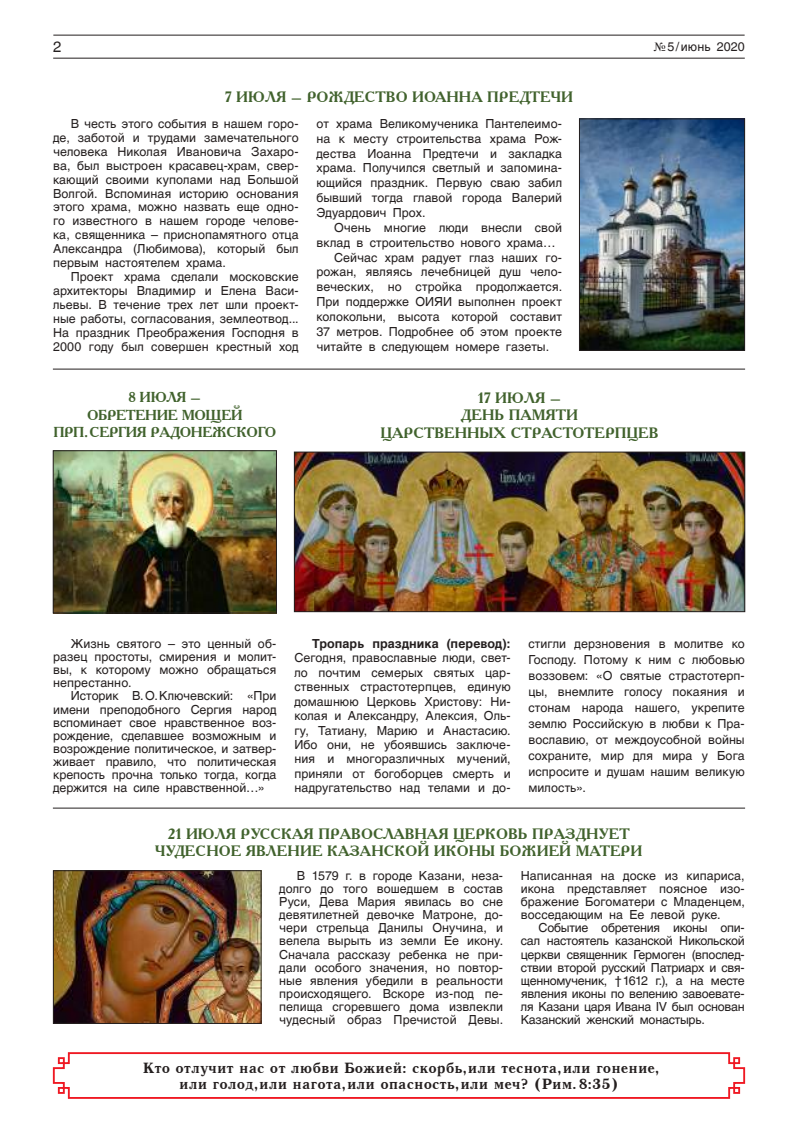
<style>
.page{position:relative;width:798px;height:1134px;background:#fff}
.page>*{position:absolute;margin:0;border:0;box-sizing:border-box;transform-origin:0 0}
.t1{font:700 15px/17.5px "Academy ACTT";color:#41622d;text-align:center}
.t2{font:700 15px/16.2px "Antiqua";color:#241f1f;text-align:center}
.t3{font:15px "AG Helvetica Cyr Roman";color:#241f1f}
.t4{font:700 14.38px/17.5px "Academy ACTT";letter-spacing:-.025em;color:#41622d;text-align:center}
.t5{font:12.5px/13.1px "AG Helvetica Cyr Roman";letter-spacing:.005em;color:#241f1f;text-align:justify}
.t6{font:700 12.5px "AG Helvetica Cyr";letter-spacing:.01em;color:#241f1f}
.s1{font-family:"Times New Roman"}
</style>
<div class="page">
<hr style="left:53px;top:58px;width:691px;height:1px;background:#241f1f">
<hr style="left:53px;top:35px;width:691px;height:1px;background:#241f1f">
<svg style="left:52px;top:1052px;width:693px;height:47px"></svg>
<img style="left:581px;top:121px;width:161px;height:228px">
<div style="left:579px;top:119px;width:165px;height:232px;border:1px solid #241f1f"></div>
<img style="left:55px;top:453px;width:219px;height:158px">
<div style="left:53px;top:451px;width:223px;height:162px;border:1px solid #241f1f"></div>
<img style="left:296px;top:454px;width:446px;height:156px">
<div style="left:294px;top:452px;width:450px;height:160px;border:1px solid #241f1f"></div>
<img style="left:55px;top:872px;width:204px;height:150px">
<div style="left:53px;top:870px;width:208px;height:154px;border:1px solid #241f1f"></div>
<hr style="left:53px;top:808px;width:691px;height:1px;background:#241f1f">
<hr style="left:53px;top:369px;width:691px;height:1px;background:#241f1f">
<p class="t3" style="left:53px;top:39px;width:10px">2</p>
<p class="t5" style="left:653px;top:40px;width:92px"><span class="s1">№</span> 5/июнь 2020</p>
<p class="t1" style="left:225px;top:87px;width:350px">7 ИЮЛЯ – РОЖДЕСТВО ИОАННА ПРЕДТЕЧИ</p>
<p class="t5" style="left:53px;top:117px;width:247px;line-height:13.9px;text-indent:18px">В честь этого события в нашем горо&shy;де, заботой и трудами замечательного человека Николая Ивановича Захаро&shy;ва, был выстроен красавец-храм, свер&shy;кающий своими куполами над Большой Волгой. Вспоминая историю основания этого храма, можно назвать еще одно&shy;го известного в нашем городе челове&shy;ка, священника – приснопамятного отца Александра (Любимова), который был первым настоятелем храма.</p>
<p class="t5" style="left:53px;top:270px;width:247px;line-height:13.9px;text-indent:18px">Проект храма сделали московские архитекторы Владимир и Елена Васи&shy;льевы. В течение трех лет шли проект&shy;ные работы, согласования, землеотвод...<br>На праздник Преображения Господня в 2000 году был совершен крестный ход</p>
<p class="t4" style="left:53px;top:388px;width:224px">8 ИЮЛЯ –<br>ОБРЕТЕНИЕ МОЩЕЙ<br>ПРП.СЕРГИЯ РАДОНЕЖСКОГО</p>
<p class="t5" style="left:316px;top:116px;width:247px;line-height:14.9px">от храма Великомученика Пантелеимо&shy;на к месту строительства храма Рож&shy;дества Иоанна Предтечи и закладка храма. Получился светлый и запомина&shy;ющийся праздник. Первую сваю забил бывший тогда главой города Валерий Эдуардович Прох.</p>
<p class="t5" style="left:334px;top:221px;width:229px">Очень многие люди внесли свой</p>
<p class="t5" style="left:316px;top:236px;width:240px">вклад в строительство нового храма…</p>
<p class="t5" style="left:334px;top:251px;width:229px">Сейчас храм радует глаз наших го-</p>
<p class="t5" style="left:316px;top:265px;width:247px">рожан, являясь лечебницей душ чело-</p>
<p class="t5" style="left:316px;top:280px;width:247px">веческих, но стройка продолжается.</p>
<p class="t5" style="left:316px;top:295px;width:247px">При поддержке ОИЯИ выполнен проект</p>
<p class="t5" style="left:316px;top:310px;width:247px">колокольни, высота которой составит</p>
<p class="t5" style="left:316px;top:325px;width:247px">37 метров. Подробнее об этом проекте</p>
<p class="t5" style="left:316px;top:340px;width:234px">читайте в следующем номере газеты.</p>
<p class="t1" style="left:380px;top:388px;width:279px">17 ИЮЛЯ –<br>ДЕНЬ ПАМЯТИ<br>ЦАРСТВЕННЫХ СТРАСТОТЕРПЦЕВ</p>
<p class="t5" style="left:53px;top:637px;width:225px;text-indent:18px">Жизнь святого – это ценный об&shy;разец простоты, смирения и молит&shy;вы, к которому можно обращаться непрестанно.</p>
<p class="t5" style="left:53px;top:690px;width:225px;text-indent:18px">Историк В.О.Ключевский: «При имени преподобного Сергия народ вспоминает свое нравственное воз&shy;рождение, сделавшее возможным и возрождение политическое, и затвер&shy;живает правило, что политическая крепость прочна только тогда, когда держится на силе нравственной…»</p>
<p class="t6" style="left:312px;top:636px;width:200px">Тропарь праздника (перевод):</p>
<p class="t5" style="left:294px;top:651px;width:218px;line-height:14.5px">Сегодня, православные люди, свет&shy;ло почтим семерых святых цар&shy;ственных страстотерпцев, единую домашнюю Церковь Христову: Ни&shy;колая и Александру, Алексия, Оль&shy;гу, Татиану, Марию и Анастасию.<br>Ибо они, не убоявшись заключе&shy;ния и многоразличных мучений, приняли от богоборцев смерть и надругательство над телами и до-</p>
<p class="t5" style="left:528px;top:636px;width:218px;line-height:16px">стигли дерзновения в молитве ко Господу. Потому к ним с любовью воззовем: «О святые страстотерп&shy;цы, внемлите голосу покаяния и стонам народа нашего, укрепите землю Российскую в любви к Пра&shy;вославию, от междоусобной войны сохраните, мир для мира у Бога испросите и душам нашим великую милость».</p>
<p class="t1" style="left:155px;top:824px;width:488px">21 ИЮЛЯ РУССКАЯ ПРАВОСЛАВНАЯ ЦЕРКОВЬ ПРАЗДНУЕТ<br>ЧУДЕСНОЕ ЯВЛЕНИЕ КАЗАНСКОЙ ИКОНЫ БОЖИЕЙ МАТЕРИ</p>
<p class="t5" style="left:279px;top:869px;width:225px;text-indent:18px">В 1579 г. в городе Казани, неза&shy;долго до того вошедшем в состав Руси, Дева Мария явилась во сне девятилетней девочке Матроне, до&shy;чери стрельца Данилы Онучина, и велела вырыть из земли Ее икону.<br>Сначала рассказу ребенка не при&shy;дали особого значения, но повтор&shy;ные явления убедили в реальности происходящего. Вскоре из-под пе&shy;пелища сгоревшего дома извлекли чудесный образ Пречистой Девы.</p>
<p class="t5" style="left:520px;top:869px;width:225px">Написанная на доске из кипариса, икона представляет поясное изо&shy;бражение Богоматери с Младенцем, восседающим на Ее левой руке.</p>
<p class="t5" style="left:520px;top:921px;width:225px;text-indent:18px">Событие обретения иконы опи&shy;сал настоятель казанской Никольской церкви священник Гермоген (впослед&shy;ствии второй русский Патриарх и свя&shy;щенномученик, †1612 г.), а на месте явления иконы по велению завоевате&shy;ля Казани царя Ивана IV был основан Казанский женский монастырь.</p>
<p class="t2" style="left:143px;top:1060px;width:518px">Кто отлучит нас от любви Божией: скорбь,или теснота,или гонение, или голод,или нагота,или опасность,или меч? (Рим.8:35)</p>
</div>
